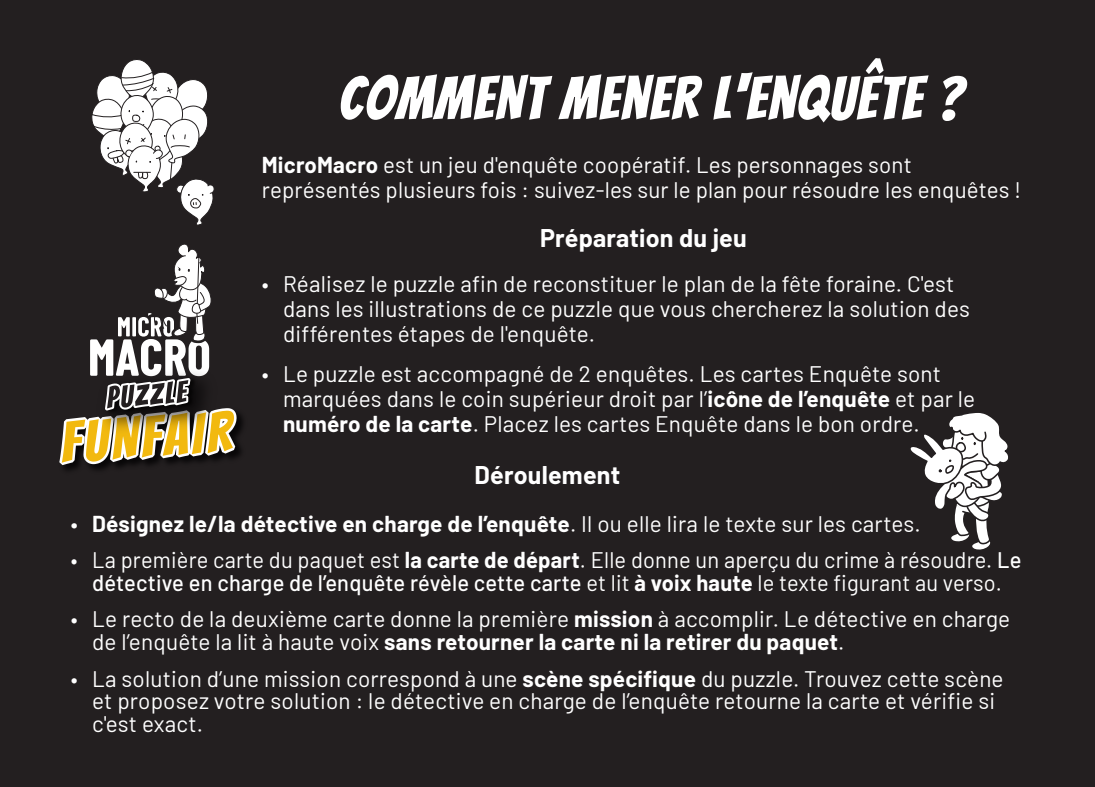
<style>
.page{position:relative;width:1095px;height:787px;background:#231f20}
.page>*{position:absolute;margin:0;border:0;box-sizing:border-box;transform-origin:0 0}
.t1{font:60px "Bangers";letter-spacing:.025em;color:#fff}
.t2{font:700 25px "Barlow";letter-spacing:.01em;color:#fff}
.t3{font:22.5px/25px "Barlow";letter-spacing:.01em;color:#fff}
.t4{font:700 22.5px "Barlow";letter-spacing:.01em;color:#fff}
.s1{font-weight:700}
.s2{font-weight:500}
.s3{font-weight:400}
</style>
<div class="page">
<svg style="left:59px;top:59px;width:178px;height:406px"></svg>
<svg style="left:910px;top:413px;width:98px;height:137px"></svg>
<h1 class="t1" style="left:338px;top:64px;width:626px">COMMENT MENER L'ENQUÊTE ?</h1>
<p class="t3" style="left:262px;top:151px;width:761px"><span class="s1">MicroMacro</span> est un jeu d'enquête coopératif. Les personnages sont représentés plusieurs fois : suivez-les sur le plan pour résoudre les enquêtes !</p>
<p class="t2" style="left:540px;top:220px;width:208px">Préparation du jeu</p>
<p class="t3" style="left:283px;top:270px;width:688px;text-indent:-21px">• Réalisez le puzzle afin de reconstituer le plan de la fête foraine. C'est dans les illustrations de ce puzzle que vous chercherez la solution des différentes étapes de l'enquête.</p>
<p class="t3" style="left:283px;top:359px;width:694px;text-indent:-21px">• Le puzzle est accompagné de 2 enquêtes. Les cartes Enquête sont marquées dans le coin supérieur droit par l’<span class="s1">icône de l’enquête</span> et par le <span class="s1">numéro de la carte</span>. Placez les cartes Enquête dans le bon ordre.</p>
<p class="t2" style="left:475px;top:456px;width:147px">Déroulement</p>
<p class="t4" style="left:71px;top:507px;width:851px"><span class="s2">•</span> Désignez le/la détective en charge de l’enquête<span class="s3">. Il ou elle lira le texte sur les cartes.</span></p>
<p class="t3" style="left:71px;top:547px;width:952px;line-height:22.5px;text-align:center">• La première carte du paquet est <span class="s1">la carte de départ</span>. Elle donne un aperçu du crime à résoudre. <span class="s2">Le détective en charge de l’enquête révèle cette carte</span> et lit <span class="s1">à voix haute</span> le texte figurant au verso.</p>
<p class="t3" style="left:92px;top:606px;width:920px;line-height:22.5px;text-indent:-21px">• Le recto de la deuxième carte donne la première <span class="s1">mission</span> à accomplir. Le détective en charge de l’enquête la lit à haute voix <span class="s1">sans retourner la carte ni la retirer du paquet</span>.</p>
<p class="t3" style="left:92px;top:665px;width:913px;line-height:22.5px;text-indent:-21px">• La solution d’une mission correspond à une <span class="s1">scène spécifique</span> du puzzle. Trouvez cette scène et proposez votre solution : le détective en charge de l’enquête retourne la carte et vérifie si c'est exact.</p>
</div>
